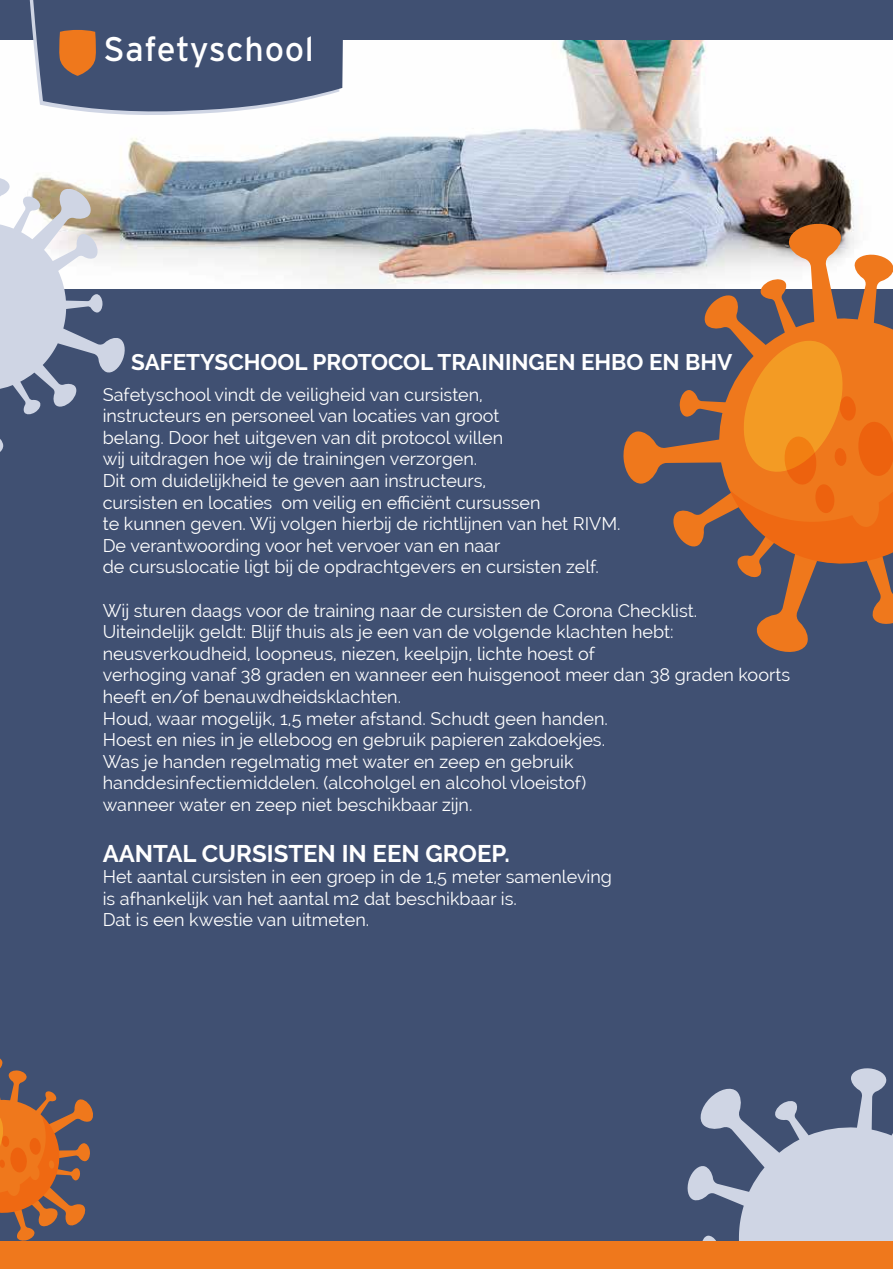
<style>
.page{position:relative;width:893px;height:1269px;background:#fff}
.page>*{position:absolute;margin:0;border:0;box-sizing:border-box;transform-origin:0 0}
.t1{font:34.05px "Interstate";letter-spacing:.01em;color:#fff}
.t2{font:700 24px "Raleway";color:#fff}
.t3{font:700 22.5px "Raleway";color:#fff}
.t4{font:18px/21.6px "Raleway";color:#fff}
</style>
<div class="page">
<img style="left:41px;top:40px;width:813px;height:245px">
<div style="left:0;top:289px;width:893px;height:953px;background:#405072"></div>
<svg style="left:622px;top:222px;width:271px;height:430px"></svg>
<svg style="left:0;top:177px;width:126px;height:275px"></svg>
<svg style="left:663px;top:1068px;width:230px;height:174px"></svg>
<div style="left:0;top:1242px;width:893px;height:27px;background:#ef781c"></div>
<div style="left:0;top:0;width:893px;height:40px;background:#405072"></div>
<svg style="left:30px;top:0;width:313px;height:116px"></svg>
<svg style="left:0;top:1058px;width:93px;height:183px"></svg>
<h1 class="t1" style="left:103px;top:30px;width:212px">Safetyschool</h1>
<p class="t3" style="left:131px;top:349px;width:603px">SAFETYSCHOOL PROTOCOL TRAININGEN EHBO EN BHV</p>
<p class="t4" style="left:103px;top:383px;width:519px">Safetyschool vindt de veiligheid van cursisten,<br>instructeurs en personeel van locaties van groot<br>belang. Door het uitgeven van dit protocol willen<br>wij uitdragen hoe wij de trainingen verzorgen.<br>Dit om duidelijkheid te geven aan instructeurs,<br>cursisten en locaties om veilig en efficiënt cursussen<br>te kunnen geven. Wij volgen hierbij de richtlijnen van het RIVM.<br>De verantwoording voor het vervoer van en naar<br>de cursuslocatie ligt bij de opdrachtgevers en cursisten zelf.</p>
<p class="t4" style="left:103px;top:599px;width:689px">Wij sturen daags voor de training naar de cursisten de Corona Checklist.<br>Uiteindelijk geldt: Blijf thuis als je een van de volgende klachten hebt: neusverkoudheid, loopneus, niezen, keelpijn, lichte hoest of<br>verhoging vanaf 38 graden en wanneer een huisgenoot meer dan 38 graden koorts heeft en/of benauwdheidsklachten.<br>Houd, waar mogelijk, 1,5 meter afstand. Schudt geen handen.<br>Hoest en nies in je elleboog en gebruik papieren zakdoekjes.<br>Was je handen regelmatig met water en zeep en gebruik handdesinfectiemiddelen. (alcoholgel en alcohol vloeistof)<br>wanneer water en zeep niet beschikbaar zijn.</p>
<h2 class="t2" style="left:103px;top:839px;width:409px">AANTAL CURSISTEN IN EEN GROEP.</h2>
<p class="t4" style="left:103px;top:866px;width:511px">Het aantal cursisten in een groep in de 1,5 meter samenleving is afhankelijk van het aantal m2 dat beschikbaar is.<br>Dat is een kwestie van uitmeten.</p>
</div>
